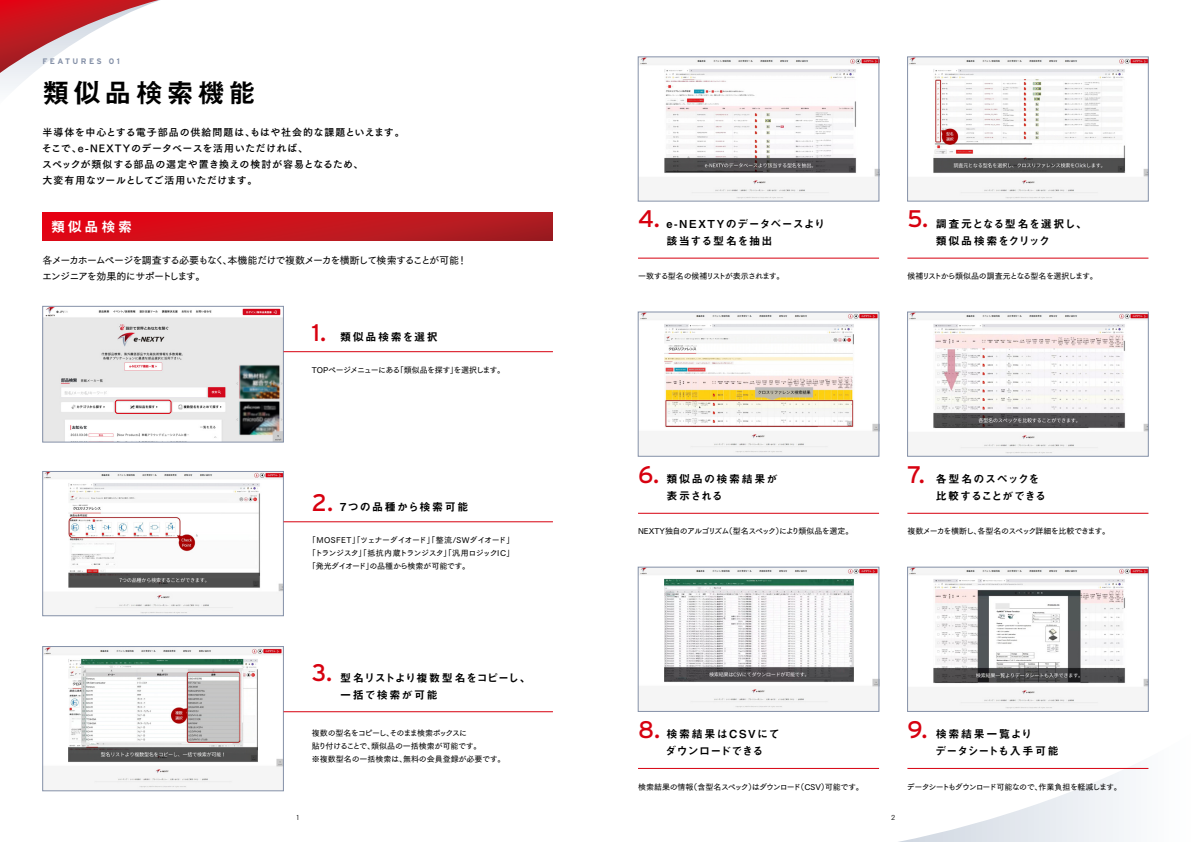
<style>
.page{position:relative;width:1191px;height:842px;background:#fff}
.page>*{position:absolute;margin:0;border:0;box-sizing:border-box;transform-origin:0 0}
.t1{font:27px "Midashi Go Pro MB31";letter-spacing:.15em;color:#000}
.t2{font:24px "Interstate";color:#d7000f}
.t3{font:14px "Midashi Go Pro MB31";letter-spacing:.2em;color:#fff}
.t4{font:11px/17px "Midashi Go Pro MB31";letter-spacing:.07em;color:#000}
.t5{font:11px/17px "Midashi Go Pro MB31";color:#000}
.t6{font:11px/17px "Midashi Go Pro MB31";letter-spacing:.135em;color:#000}
.t7{font:11px "Midashi Go Pro MB31";letter-spacing:.12em;color:#000}
.t8{font:11px "Midashi Go Pro MB31";letter-spacing:.15em;color:#000}
.t9{font:10px/16px "Tsuku Go Pro B";letter-spacing:.05em;color:#000}
.t10{font:10px/16px "Tsuku Go Pro D";letter-spacing:-.08em;color:#000}
.t11{font:8px/13px "Tsuku Go Pro D";letter-spacing:-.06em;color:#000;text-align:justify}
.t12{font:8px/13px "Tsuku Go Pro D";letter-spacing:-.03em;color:#000}
.t13{font:8px "Tsuku Go Pro D";letter-spacing:-.09em;color:#000}
.t14{font:8px "Tsuku Go Pro D";letter-spacing:-.085em;color:#000}
.t15{font:8px "Tsuku Go Pro D";letter-spacing:-.08em;color:#000}
.t16{font:700 8px "Interstate";letter-spacing:.3em;color:#8591a8}
.t17{font:7px "Tsuku Go Pro R";color:#000}
</style>
<div class="page">
<svg style="left:0;top:0;width:160px;height:90px"></svg>
<svg style="left:898px;top:767px;width:251px;height:75px"></svg>
<img style="left:45px;top:308px;width:236px;height:132px">
<div style="left:43px;top:306px;width:240px;height:136px;border:1px solid #8591a8"></div>
<img style="left:640px;top:59px;width:237px;height:140px">
<div style="left:638px;top:57px;width:241px;height:144px;border:1px solid #8591a8"></div>
<img style="left:640px;top:314px;width:237px;height:140px">
<div style="left:638px;top:312px;width:241px;height:144px;border:1px solid #8591a8"></div>
<img style="left:640px;top:569px;width:237px;height:140px">
<div style="left:638px;top:567px;width:241px;height:144px;border:1px solid #8591a8"></div>
<img style="left:909px;top:59px;width:237px;height:140px">
<img style="left:909px;top:314px;width:237px;height:140px">
<div style="left:907px;top:312px;width:241px;height:144px;border:1px solid #8591a8"></div>
<img style="left:909px;top:569px;width:237px;height:140px">
<div style="left:907px;top:567px;width:241px;height:144px;border:1px solid #8591a8"></div>
<img style="left:45px;top:473px;width:236px;height:141px">
<div style="left:43px;top:471px;width:240px;height:145px;border:1px solid #8591a8"></div>
<img style="left:45px;top:648px;width:236px;height:141px">
<div style="left:43px;top:646px;width:240px;height:145px;border:1px solid #8591a8"></div>
<div style="left:115px;top:400px;width:56px;height:14px;border:1px solid #d7000f;border-radius:2px"></div>
<hr style="left:283px;top:351px;width:270px;height:1px;background:#d7000f">
<hr style="left:638px;top:258px;width:241px;height:1px;background:#d7000f">
<hr style="left:638px;top:513px;width:241px;height:1px;background:#d7000f">
<hr style="left:638px;top:768px;width:241px;height:1px;background:#d7000f">
<hr style="left:907px;top:258px;width:241px;height:1px;background:#d7000f">
<hr style="left:907px;top:513px;width:241px;height:1px;background:#d7000f">
<hr style="left:907px;top:768px;width:241px;height:1px;background:#d7000f">
<hr style="left:283px;top:522px;width:270px;height:1px;background:#d7000f">
<hr style="left:283px;top:711px;width:270px;height:1px;background:#d7000f">
<div style="left:43px;top:213px;width:510px;height:28px;background:linear-gradient(to right,#e70514,#a82124)"></div>
<p class="t16" style="left:43px;top:56px;width:79px">FEATURES 01</p>
<h1 class="t1" style="left:43px;top:71px;width:215px">類似品検索機能</h1>
<p class="t9" style="left:42px;top:123px;width:364px">半導体を中心とする電子部品の供給問題は、もはや社会的な課題といえます。そこで、e-NEXTYのデータベースを活用いただければ、<br>スペックが類似する部品の選定や置き換えの検討が容易となるため、<br>大変有用なツールとしてご活用いただけます。</p>
<h3 class="t3" style="left:51px;top:216px;width:83px">類似品検索</h3>
<p class="t10" style="left:42px;top:251px;width:426px">各メーカホームページを調査する必要もなく、本機能だけで複数メーカを横断して検索することが可能！エンジニアを効果的にサポートします。</p>
<h2 class="t2" style="left:312px;top:319px;width:16px">1.</h2>
<h3 class="t8" style="left:340px;top:328px;width:99px">類似品検索を選択</h3>
<p class="t11" style="left:312px;top:362px;width:195px">TOPページメニューにある「類似品を探す」を選択します。</p>
<h2 class="t2" style="left:312px;top:489px;width:23px">2.</h2>
<h3 class="t7" style="left:340px;top:498px;width:130px">7つの品種から検索可能</h3>
<p class="t11" style="left:308px;top:532px;width:208px">「MOSFET」「ツェナーダイオード」「整流/SWダイオード」「トランジスタ」「抵抗内蔵トランジスタ」「汎用ロジックIC」「発光ダイオード」の品種から検索が可能です。</p>
<h2 class="t2" style="left:638px;top:205px;width:23px">4.</h2>
<h3 class="t4" style="left:666px;top:214px;width:160px">e-NEXTYのデータべースより該当する型名を抽出</h3>
<h2 class="t2" style="left:907px;top:205px;width:22px">5.</h2>
<h3 class="t4" style="left:935px;top:214px;width:153px">調査元となる型名を選択し、類似品検索をクリック</h3>
<p class="t13" style="left:638px;top:269px;width:148px">一致する型名の候補リストが表示されます。</p>
<p class="t13" style="left:907px;top:269px;width:192px">候補リストから類似品の調査元となる型名を選択します。</p>
<h2 class="t2" style="left:638px;top:461px;width:23px">6.</h2>
<h3 class="t6" style="left:666px;top:469px;width:113px">類似品の検索結果が表示される</h3>
<h2 class="t2" style="left:907px;top:461px;width:19px">7.</h2>
<h3 class="t5" style="left:935px;top:469px;width:112px">各型名のスペックを比較することができる</h3>
<p class="t11" style="left:638px;top:524px;width:217px">NEXTY独自のアルゴリズム（型名スペック）により類似品を選定。</p>
<p class="t15" style="left:907px;top:525px;width:204px">複数メーカを横断し、各型名のスペック詳細を比較できます。</p>
<h2 class="t2" style="left:312px;top:659px;width:22px">3.</h2>
<h3 class="t4" style="left:340px;top:667px;width:192px">型名リストより複数型名をコピーし、一括で検索が可能</h3>
<p class="t12" style="left:312px;top:725px;width:195px">複数の型名をコピーし、そのまま検索ボックスに<br>貼り付けることで、類似品の一括検索が可能です。<br>※複数型名の一括検索は、無料の会員登録が必要です。</p>
<h2 class="t2" style="left:638px;top:716px;width:24px">8.</h2>
<h3 class="t4" style="left:665px;top:724px;width:116px">検索結果はCSVにてダウンロードできる</h3>
<p class="t11" style="left:638px;top:779px;width:227px">検索結果の情報（含型名スペック）はダウンロード（CSV）可能です。</p>
<p class="t17" style="left:296px;top:811px;width:6px">1</p>
<p class="t17" style="left:891px;top:811px;width:6px">2</p>
<h2 class="t2" style="left:907px;top:716px;width:22px">9.</h2>
<h3 class="t4" style="left:935px;top:724px;width:125px">検索結果一覧より<br>データシートも入手可能</h3>
<p class="t14" style="left:907px;top:780px;width:216px">データシートもダウンロード可能なので、作業負担を軽減します。</p>
</div>
